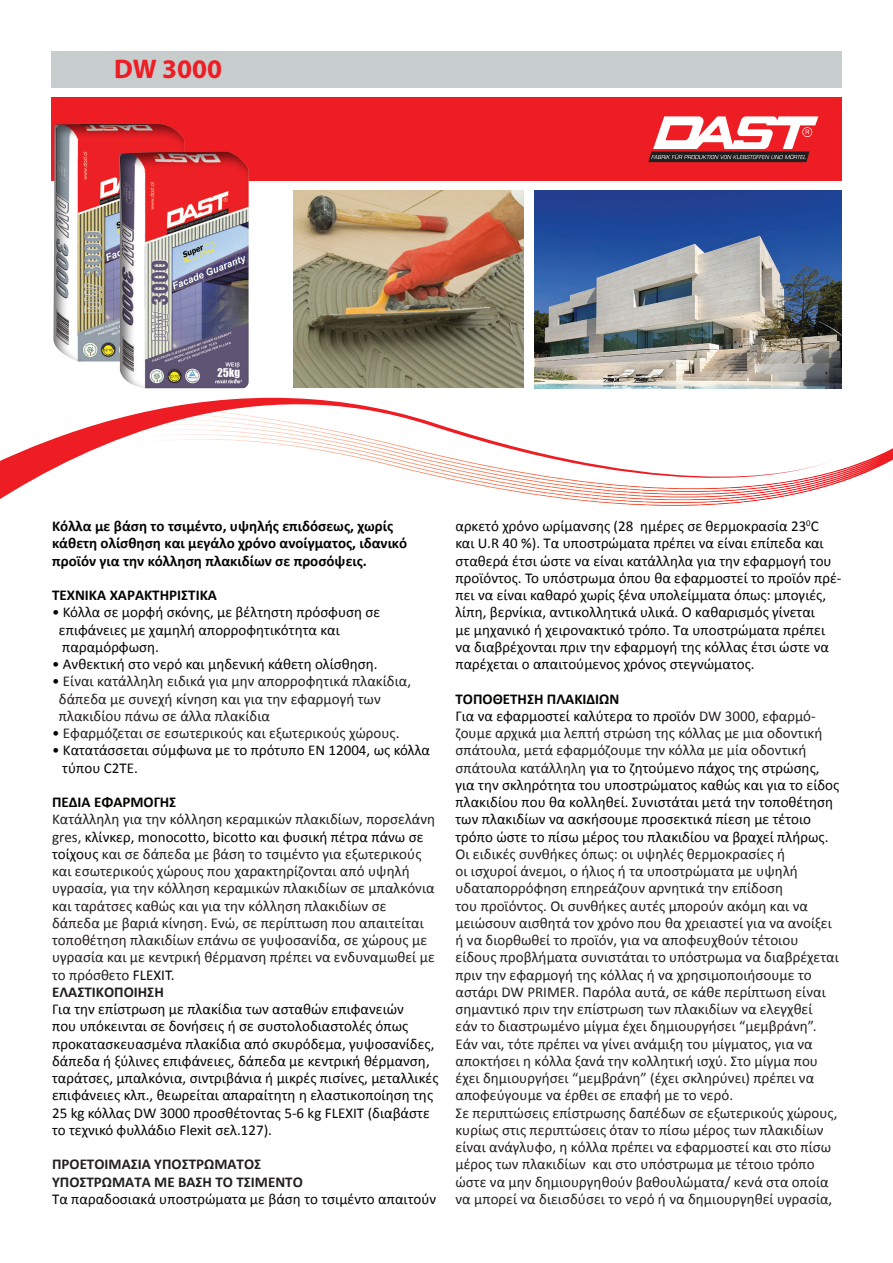
<style>
.page{position:relative;width:893px;height:1263px;background:#fff}
.page>*{position:absolute;margin:0;border:0;box-sizing:border-box;transform-origin:0 0}
.t1{font:700 27px "Myriad Pro";color:#ee1d23}
.t2{font:15px/17.2px "Calibri";color:#231f20}
.t3{font:15px/17.2px "Calibri";color:#040503}
.t4{font:700 15px/17.2px "Calibri";color:#040503}
.t5{font:700 15px/17.2px "Calibri";color:#231f20}
.s1{color:#040503}
.s2{font-weight:700}
.s3{color:#231f20}
</style>
<div class="page">
<img style="left:293px;top:191px;width:230px;height:177px">
<div style="left:51px;top:51px;width:791px;height:37px;background:#c7cccd"></div>
<div style="left:51px;top:97px;width:791px;height:84px;background:#ee1d23"></div>
<img style="left:836px;top:448px;width:57px;height:36px">
<svg style="left:0;top:368px;width:836px;height:138px"></svg>
<div style="left:49px;top:121px;width:141px;height:253px;background:#231f20;opacity:.65"></div>
<svg style="left:648px;top:116px;width:170px;height:46px"></svg>
<div style="left:117px;top:147px;width:146px;height:253px;background:#231f20;opacity:.65"></div>
<img style="left:535px;top:191px;width:307px;height:198px">
<h1 class="t1" style="left:114px;top:51px;width:109px">DW 3000</h1>
<p class="t4" style="left:52px;top:517px;width:357px">Κόλλα με βάση το τσιμέντο, υψηλής επιδόσεως, χωρίς κάθετη ολίσθηση και μεγάλο χρόνο ανοίγματος, ιδανικό προϊόν για την κόλληση πλακιδίων σε προσόψεις.</p>
<p class="t4" style="left:52px;top:586px;width:166px">ΤΕΧΝΙΚΑ ΧΑΡΑΚΤΗΡΙΣΤΙΚΑ</p>
<p class="t3" style="left:59px;top:604px;width:323px;text-indent:-7px">• Κόλλα σε μορφή σκόνης, με βέλτηστη πρόσφυση σε επιφάνειες με χαμηλή απορροφητικότητα και παραμόρφωση.</p>
<p class="t3" style="left:52px;top:656px;width:327px">• Ανθεκτική στο νερό και μηδενική κάθετη ολίσθηση.</p>
<p class="t2" style="left:59px;top:673px;width:354px;text-indent:-7px"><span class="s1">•</span> Είναι κατάλληλη ειδικά για μην απορροφητικά πλακίδια, δάπεδα με συνεχή κίνηση και για την εφαρμογή των πλακιδίου πάνω σε άλλα πλακίδια</p>
<p class="t2" style="left:52px;top:725px;width:349px"><span class="s1">•</span> Εφαρμόζεται σε εσωτερικούς και εξωτερικούς χώρους<span class="s1">.</span></p>
<p class="t3" style="left:62px;top:742px;width:369px;text-indent:-10px">• Κατατάσσεται σύμφωνα με το πρότυπο EN 12004, ως κόλλα τύπου C2TE.</p>
<p class="t4" style="left:52px;top:793px;width:126px">ΠΕΔΙΑ ΕΦΑΡΜΟΓΗΣ</p>
<p class="t2" style="left:52px;top:811px;width:385px">Κατάλληλη για την κόλληση κεραμικών πλακιδίων, πορσελάνη gres, <span class="s1">κλίνκερ, monocotto, bicotto και φυσική πέτρα πάνω σε τοίχους</span> και σε δάπεδα με βάση το τσιμέντο για εξωτερικούς και εσωτερικούς χώρους που χαρακτηρίζονται από υψηλή υγρασία, για την κόλληση κεραμικών πλακιδίων σε μπαλκόνια και ταράτσες καθώς και για την κόλληση πλακιδίων σε δάπεδα με βαριά κίνηση. Ενώ, σε περίπτωση που απαιτείται τοποθέτηση πλακιδίων επάνω σε γυψοσανίδα, σε χώρους με υγρασία και με κεντρική θέρμανση πρέπει να ενδυναμωθεί με το πρόσθετο <span class="s1">FLEXIT.<br></span><span class="s2">ΕΛΑΣΤΙΚΟΠΟΙΗΣΗ</span></p>
<p class="t3" style="left:52px;top:1001px;width:388px">Για την επίστρωση με πλακίδια των ασταθών επιφανειών<br>που υπόκεινται σε δονήσεις ή σε συστολοδιαστολές όπως προκατασκευασμένα πλακίδια από σκυρόδεμα, γυψοσανίδες, δάπεδα ή ξύλινες επιφάνειες, δάπεδα με κεντρική θέρμανση, ταράτσες, μπαλκόνια, σιντριβάνια ή μικρές πισίνες, μεταλλικές επιφάνειες κλπ., θεωρείται απαραίτητη η ελαστικοποίηση της 25 kg κόλλας DW 3000 προσθέτοντας 5-6 kg FLEXIT (διαβάστε το τεχνικό φυλλάδιο Flexit σελ.127).</p>
<p class="t5" style="left:52px;top:1156px;width:252px">ΠΡΟΕΤΟΙΜΑΣΙΑ ΥΠΟΣΤΡΩΜΑΤΟΣ<br>ΥΠΟΣΤΡΩΜΑΤΑ ΜΕ ΒΑΣΗ ΤΟ ΤΣΙΜΕΝΤΟ</p>
<p class="t3" style="left:52px;top:1190px;width:386px">Τα παραδοσιακά υποστρώματα με βάση το τσιμέντο απαιτούν</p>
<p class="t3" style="left:455px;top:518px;width:388px">αρκετό χρόνο ωρίμανσης (28 ημέρες σε θερμοκρασία 23<sup>0</sup>C<br>και U.R 40 %). Τα υποστρώματα πρέπει να είναι επίπεδα και σταθερά έτσι ώστε να είναι κατάλληλα για την εφαρμογή του προϊόντος. Το υπόστρωμα όπου θα εφαρμοστεί το προϊόν πρέ&shy;πει να είναι καθαρό χωρίς ξένα υπολείμματα όπως: μπογιές, λίπη, βερνίκια, αντικολλητικά υλικά. Ο καθαρισμός γίνεται<br>με μηχανικό ή χειρονακτικό τρόπο. Τα υποστρώματα πρέπει να διαβρέχονται πριν την εφαρμογή της κόλλας έτσι ώστε να παρέχεται ο απαιτούμενος χρόνος στεγνώματος.</p>
<p class="t3" style="left:455px;top:690px;width:385px"><span class="s2">ΤΟΠΟΘΕΤΗΣΗ ΠΛΑΚΙΔΙΩΝ<br></span>Για να εφαρμοστεί καλύτερα το προϊόν <span class="s3">DW 3000, εφαρμό&shy;ζουμε αρχικά μια λεπτή στρώση της κόλλας με μια οδοντική σπάτουλα, μετά εφαρμόζουμε την κόλλα με μία οδοντική σπάτουλα κατάλληλη</span> για το ζητούμενο πάχος της στρώσης, για την σκληρότητα του υποστρώματος καθώς και για το είδος πλακιδίου που θα κολληθεί. Συνιστάται μετά την τοποθέτηση των πλακιδίων να ασκήσουμε προσεκτικά πίεση με τέτοιο τρόπο ώστε το πίσω μέρος του πλακιδίου να βραχεί πλήρως.</p>
<p class="t2" style="left:455px;top:845px;width:385px">Οι ειδικές συνθήκες όπως: οι υψηλές θερμοκρασίες ή<br>οι ισχυροί άνεμοι, ο ήλιος ή τα υποστρώματα με υψηλή υδαταπορρόφηση επηρεάζουν αρνητικά την επίδοση<br>του προϊόντος. Οι συνθήκες αυτές μπορούν ακόμη και να μειώσουν αισθητά τον χρόνο που θα χρειαστεί για να ανοίξει ή να διορθωθεί το προϊόν, για να αποφευχθούν τέτοιου είδους προβλήματα συνιστάται το υπόστρωμα να διαβρέχεται πριν την εφαρμογή της κόλλας ή να χρησιμοποιήσουμε το αστάρι DW PRIMER. Παρόλα αυτά, σε κάθε περίπτωση είναι σημαντικό πριν την επίστρωση των πλακιδίων να ελεγχθεί<br>εάν το διαστρωμένο μίγμα έχει δημιουργήσει “μεμβράνη”.<br>Εάν ναι, τότε πρέπει να γίνει ανάμιξη του μίγματος, για να αποκτήσει η κόλλα ξανά την κολλητική ισχύ. Στο μίγμα που έχει δημιουργήσει “μεμβράνη” (έχει σκληρύνει) πρέπει να αποφεύγουμε να έρθει σε επαφή με το νερό.<br>Σε περιπτώσεις επίστρωσης δαπέδων σε εξωτερικούς χώρους, κυρίως στις περιπτώσεις όταν το πίσω μέρος των πλακιδίων είναι ανάγλυφο, η κόλλα πρέπει να εφαρμοστεί και στο πίσω μέρος των πλακιδίων και στο υπόστρωμα με τέτοιο τρόπο ώστε να μην δημιουργηθούν βαθουλώματα/ κενά στα οποία να μπορεί να διεισδύσει το νερό ή να δημιουργηθεί υγρασία,</p>
</div>
